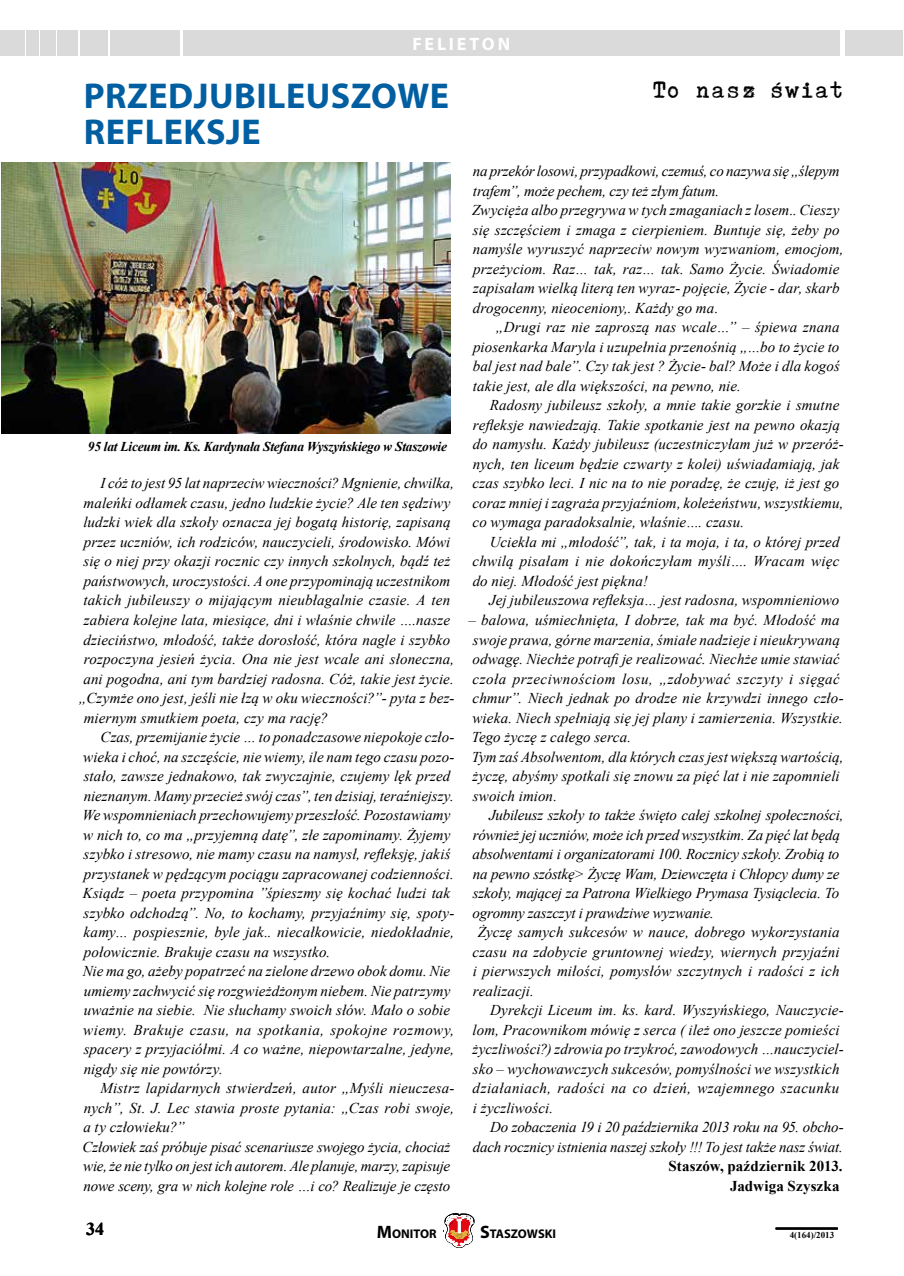
<style>
.page{position:relative;width:904px;height:1276px;background:#fff}
.page>*{position:absolute;margin:0;border:0;box-sizing:border-box;transform-origin:0 0}
.t1{font:700 36px "Myriad Pro";letter-spacing:.015em;color:#005ea1}
.t2{font:24px "Lucznik 1303 Plus";letter-spacing:.015em;color:#000}
.t3{font:700 18px "Myriad Pro";letter-spacing:.16em;color:#fff}
.t4{font:700 18px "Times New Roman";color:#000}
.t5{font:italic 15px/19.5px "Times New Roman";letter-spacing:.005em;color:#000}
.t6{font:italic 15px "Times New Roman";letter-spacing:-.015em;color:#000}
.t7{font:italic 15px "Times New Roman";letter-spacing:.03em;color:#000}
.t8{font:700 15px/19.5px "Times New Roman";letter-spacing:.005em;color:#000;text-align:right}
.t9{font:italic 700 13.5px "Times New Roman";letter-spacing:-.02em;color:#000}
.t10{font:700 12.6px "Myriad Pro";color:#000}
.t11{font:700 9px "Times New Roman";color:#000}
.s1{font-size:18px}
</style>
<div class="page">
<div style="left:183px;top:30px;width:656px;height:26px;background:#dadada"></div>
<div style="left:0;top:30px;width:24px;height:26px;background:#dadada"></div>
<div style="left:26px;top:30px;width:12px;height:26px;background:#dadada"></div>
<div style="left:40px;top:30px;width:16px;height:26px;background:#dadada"></div>
<div style="left:110px;top:30px;width:69px;height:26px;background:#dadada"></div>
<div style="left:845px;top:30px;width:57px;height:26px;background:#dadada"></div>
<div style="left:58px;top:30px;width:20px;height:26px;background:#dadada"></div>
<div style="left:80px;top:30px;width:28px;height:26px;background:#dadada"></div>
<hr style="left:775px;top:1227px;width:62px;height:1px;background:#000">
<hr style="left:775px;top:1228px;width:62px;height:1px;background:#000">
<svg style="left:445px;top:1213px;width:29px;height:34px"></svg>
<img style="left:1px;top:162px;width:450px;height:271px">
<p class="t3" style="left:412px;top:32px;width:99px">FELIETON</p>
<h1 class="t1" style="left:84px;top:72px;width:245px">PRZEDJUBILEUSZO</h1>
<h2 class="t2" style="left:652px;top:75px;width:193px">To nasz świat</h2>
<h1 class="t1" style="left:397px;top:72px;width:53px">WE</h1>
<h1 class="t1" style="left:84px;top:108px;width:178px">REFLEKSJE</h1>
<p class="t9" style="left:88px;top:437px;width:360px">95 lat Liceum im. Ks. Kardynała Stefana Wyszyńskiego w Staszowie</p>
<p class="t5" style="left:101px;top:473px;width:355px">I cóż to jest 95 lat naprzeciw wieczności? Mgnienie, chwilka,</p>
<p class="t5" style="left:84px;top:493px;width:368px">maleńki odłamek czasu, jedno ludzkie życie? Ale ten sędziwy</p>
<p class="t5" style="left:83px;top:512px;width:369px">ludzki wiek dla szkoły oznacza jej bogatą historię, zapisaną</p>
<p class="t5" style="left:84px;top:532px;width:368px">przez uczniów, ich rodziców, nauczycieli, środowisko. Mówi</p>
<p class="t5" style="left:84px;top:551px;width:368px">się o niej przy okazji rocznic czy innych szkolnych, bądź też</p>
<p class="t5" style="left:84px;top:571px;width:368px">państwowych, uroczystości. A one przypominają uczestnikom</p>
<p class="t5" style="left:83px;top:590px;width:368px">takich jubileuszy o mijającym nieubłagalnie czasie. A ten</p>
<p class="t5" style="left:84px;top:610px;width:368px">zabiera kolejne lata, miesiące, dni i właśnie chwile ….nasze</p>
<p class="t5" style="left:83px;top:629px;width:368px">dzieciństwo, młodość, także dorosłość, która nagle i szybko</p>
<p class="t5" style="left:84px;top:649px;width:372px">rozpoczyna jesień życia. Ona nie jest wcale ani słoneczna,</p>
<p class="t5" style="left:83px;top:668px;width:372px">ani pogodna, ani tym bardziej radosna. Cóż, takie jest życie.</p>
<p class="t5" style="left:79px;top:688px;width:377px">„Czymże ono jest, jeśli nie łzą w oku wieczności?”- pyta z bez-</p>
<p class="t5" style="left:84px;top:707px;width:246px">miernym smutkiem poeta, czy ma rację?</p>
<p class="t5" style="left:101px;top:727px;width:355px">Czas, przemijanie życie … to ponadczasowe niepokoje czło-</p>
<p class="t5" style="left:83px;top:746px;width:373px">wieka i choć, na szczęście, nie wiemy, ile nam tego czasu pozo-</p>
<p class="t5" style="left:84px;top:766px;width:368px">stało, zawsze jednakowo, tak zwyczajnie, czujemy lęk przed</p>
<p class="t5" style="left:84px;top:785px;width:371px">nieznanym. Mamy przecież swój czas”, ten dzisiaj, teraźniejszy.</p>
<p class="t5" style="left:82px;top:805px;width:369px">We wspomnieniach przechowujemy przeszłość. Pozostawiamy</p>
<p class="t5" style="left:83px;top:824px;width:368px">w nich to, co ma „przyjemną datę”, złe zapominamy. Żyjemy</p>
<p class="t5" style="left:84px;top:844px;width:368px">szybko i stresowo, nie mamy czasu na namysł, refleksję, jakiś</p>
<p class="t5" style="left:84px;top:863px;width:371px">przystanek w pędzącym pociągu zapracowanej codzienności.</p>
<p class="t5" style="left:83px;top:883px;width:369px">Ksiądz – poeta przypomina ”śpieszmy się kochać ludzi tak</p>
<p class="t5" style="left:84px;top:902px;width:372px">szybko odchodzą”. No, to kochamy, przyjaźnimy się, spoty-</p>
<p class="t5" style="left:84px;top:922px;width:372px">kamy… pospiesznie, byle jak.. niecałkowicie, niedokładnie,</p>
<p class="t5" style="left:84px;top:941px;width:248px">połowicznie. Brakuje czasu na wszystko.</p>
<p class="t5" style="left:83px;top:961px;width:369px">Nie ma go, ażeby popatrzeć na zielone drzewo obok domu. Nie</p>
<p class="t5" style="left:84px;top:980px;width:368px">umiemy zachwycić się rozgwieżdżonym niebem. Nie patrzymy</p>
<p class="t5" style="left:84px;top:1000px;width:368px">uważnie na siebie. Nie słuchamy swoich słów. Mało o sobie</p>
<p class="t7" style="left:83px;top:1019px;width:372px">wiemy. Brakuje czasu, na spotkania, spokojne rozmowy,</p>
<p class="t5" style="left:84px;top:1039px;width:372px">spacery z przyjaciółmi. A co ważne, niepowtarzalne, jedyne,</p>
<p class="t5" style="left:84px;top:1058px;width:141px">nigdy się nie powtórzy.</p>
<p class="t5" style="left:101px;top:1078px;width:355px">Mistrz lapidarnych stwierdzeń, autor „Myśli nieuczesa-</p>
<p class="t5" style="left:84px;top:1097px;width:372px">nych”, St. J. Lec stawia proste pytania: „Czas robi swoje,</p>
<p class="t5" style="left:83px;top:1117px;width:103px">a ty człowieku?”</p>
<p class="t6" style="left:82px;top:1136px;width:369px">Człowiek zaś próbuje pisać scenariusze swojego życia, chociaż</p>
<p class="t6" style="left:83px;top:1155px;width:368px">wie, że nie tylko on jest ich autorem. Ale planuje, marzy, zapisuje</p>
<p class="t6" style="left:84px;top:1175px;width:368px">nowe sceny, gra w nich kolejne role …i co? Realizuje je często</p>
<p class="t5" style="left:472px;top:161px;width:373px">na przekór losowi, przypadkowi, czemuś, co nazywa się „ślepym trafem”, może pechem, czy też złym fatum.<br>Zwycięża albo przegrywa w tych zmaganiach z losem.. Cieszy się szczęściem i zmaga z cierpieniem. Buntuje się, żeby po namyśle wyruszyć naprzeciw nowym wyzwaniom, emocjom, przeżyciom. Raz… tak, raz… tak. Samo Życie. Świadomie zapisałam wielką literą ten wyraz- pojęcie, Życie - dar, skarb drogocenny, nieoceniony,. Każdy go ma.</p>
<p class="t5" style="left:473px;top:317px;width:368px;text-align:justify;text-indent:23px">„Drugi raz nie zaproszą nas wcale…” – śpiewa znana piosenkarka Maryla i uzupełnia przenośnią „…bo to życie to bal jest nad bale”. Czy tak jest ? Życie- bal? Może i dla kogoś takie jest, ale dla większości, na pewno, nie.</p>
<p class="t5" style="left:472px;top:395px;width:373px;text-indent:17px">Radosny jubileusz szkoły, a mnie takie gorzkie i smutne refleksje nawiedzają. Takie spotkanie jest na pewno okazją do namysłu. Każdy jubileusz (uczestniczyłam już w przeróż&shy;nych, ten liceum będzie czwarty z kolei) uświadamiają, jak czas szybko leci. I nic na to nie poradzę, że czuję, iż jest go coraz mniej i zagraża przyjaźniom, koleżeństwu, wszystkiemu, co wymaga paradoksalnie, właśnie…. czasu.</p>
<p class="t5" style="left:472px;top:532px;width:368px;text-align:justify;text-indent:17px">Uciekła mi „młodość”, tak, i ta moja, i ta, o której przed chwilą pisałam i nie dokończyłam myśli…. Wracam więc do niej. Młodość jest piękna!</p>
<p class="t5" style="left:489px;top:590px;width:352px">Jej jubileuszowa refleksja… jest radosna, wspomnieniowo</p>
<p class="t5" style="left:468px;top:610px;width:377px">– balowa, uśmiechnięta, I dobrze, tak ma być. Młodość ma swoje prawa, górne marzenia, śmiałe nadzieje i nieukrywaną odwagę. Niechże potrafije realizować. Niechże umie stawiać czoła przeciwnościom losu, „zdobywać szczyty i sięgać chmur”. Niech jednak po drodze nie krzywdzi innego czło&shy;wieka. Niech spełniają się jej plany i zamierzenia. Wszystkie.<br>Tego życzę z całego serca.<br>Tym zaś Absolwentom, dla których czasjest większą wartością, życzę, abyśmy spotkali się znowu za pięć lat i nie zapomnieli swoich imion.</p>
<p class="t5" style="left:489px;top:805px;width:356px">Jubileusz szkoły to także święto całej szkolnej społeczności,</p>
<p class="t6" style="left:473px;top:824px;width:368px">równieżjej uczniów, może ich przed wszystkim. Za pięć lat będą</p>
<p class="t6" style="left:472px;top:843px;width:368px">absolwentami i organizatorami 100. Rocznicy szkoły. Zrobią to</p>
<p class="t5" style="left:473px;top:863px;width:368px">na pewno szóstkę&gt; Życzę Wam, Dziewczęta i Chłopcy dumy ze</p>
<p class="t6" style="left:473px;top:882px;width:368px">szkoły, mającej za Patrona Wielkiego Prymasa Tysiąclecia. To</p>
<p class="t6" style="left:472px;top:902px;width:243px">ogromny zaszczyt i prawdziwe wyzwanie.</p>
<p class="t5" style="left:478px;top:922px;width:363px">Życzę samych sukcesów w nauce, dobrego wykorzystania</p>
<p class="t5" style="left:472px;top:941px;width:368px">czasu na zdobycie gruntownej wiedzy, wiernych przyjaźni</p>
<p class="t5" style="left:473px;top:961px;width:368px">i pierwszych miłości, pomysłów szczytnych i radości z ich</p>
<p class="t5" style="left:473px;top:980px;width:62px">realizacji.</p>
<p class="t5" style="left:490px;top:1000px;width:355px">Dyrekcji Liceum im. ks. kard. Wyszyńskiego, Nauczycie-</p>
<p class="t5" style="left:472px;top:1019px;width:368px">lom, Pracownikom mówię z serca ( ileż ono jeszcze pomieści</p>
<p class="t5" style="left:472px;top:1039px;width:373px">życzliwości?) zdrowia po trzykroć, zawodowych …nauczyciel-</p>
<p class="t5" style="left:473px;top:1058px;width:368px">sko – wychowawczych sukcesów, pomyślności we wszystkich</p>
<p class="t7" style="left:472px;top:1077px;width:368px">działaniach, radości na co dzień, wzajemnego szacunku</p>
<p class="t5" style="left:473px;top:1097px;width:82px">i życzliwości.</p>
<p class="t6" style="left:490px;top:1116px;width:355px">Do zobaczenia 19 i 20 października 2013 roku na 95. obcho-</p>
<p class="t5" style="left:472px;top:1136px;width:372px">dach rocznicy istnienia naszej szkoły !!! To jest także nasz świat.</p>
<p class="t8" style="left:668px;top:1156px;width:176px">Staszów, październik 2013.<br>Jadwiga Szyszka</p>
<p class="t4" style="left:86px;top:1216px;width:19px">34</p>
<p class="t10" style="left:377px;top:1225px;width:61px"><span class="s1">M</span>ONITOR</p>
<p class="t10" style="left:480px;top:1225px;width:77px"><span class="s1">S</span>TASZOWSKI</p>
<p class="t11" style="left:789px;top:1229px;width:46px">4(164)/2013</p>
</div>
